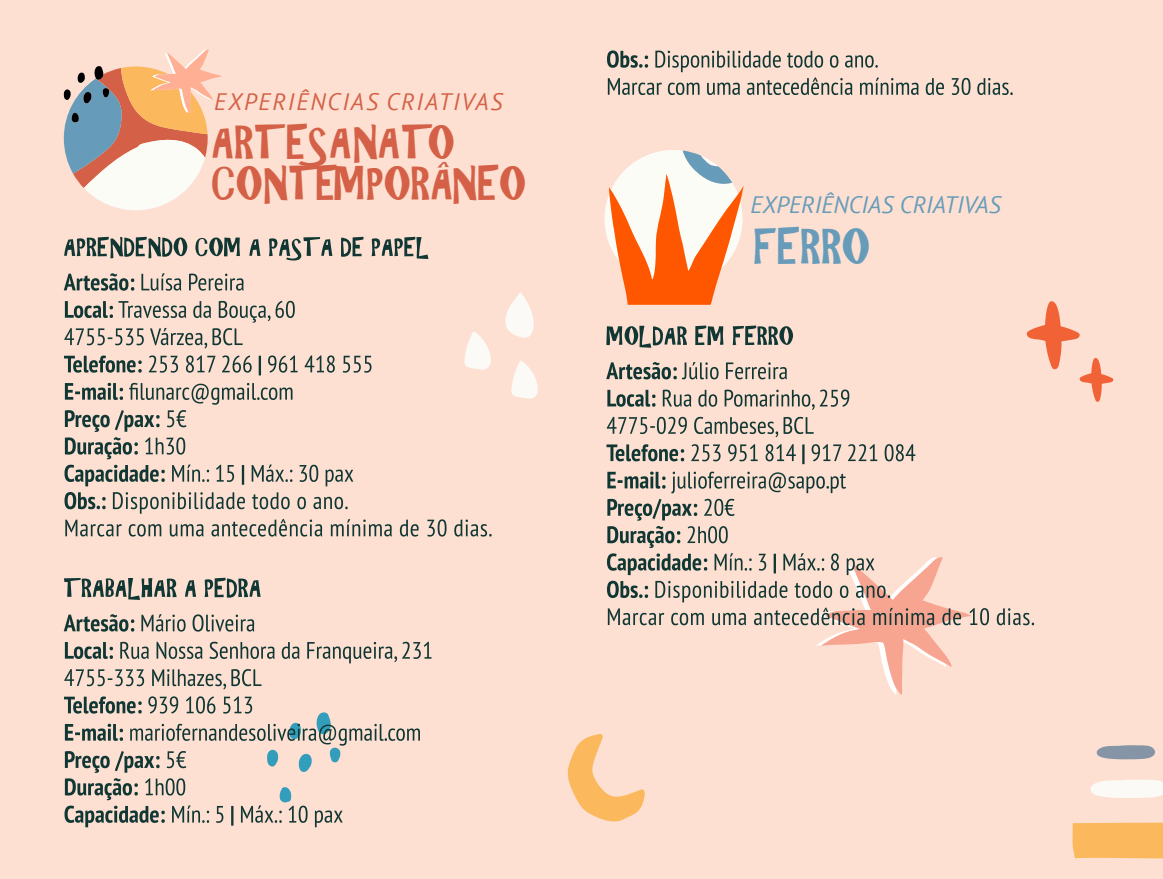
<style>
.page{position:relative;width:1163px;height:879px;background:#fff}
.page>*{position:absolute;margin:0;border:0;box-sizing:border-box;transform-origin:0 0}
.t1{font:45px "ARCHRISTY";color:#669cba}
.t2{font:42.75px "ARCHRISTY";color:#d46147}
.t3{font:italic 23.75px "PT Sans";color:#669cba}
.t4{font:italic 23.75px "PT Sans";letter-spacing:.08em;color:#d46147}
</style>
<div class="page">
<div style="left:0;top:0;width:1162px;height:879px;background:#fde0d1"></div>
<svg style="left:505px;top:292px;width:29px;height:46px"></svg>
<svg style="left:464px;top:331px;width:27px;height:39px"></svg>
<svg style="left:511px;top:361px;width:27px;height:38px"></svg>
<div style="left:1072px;top:822px;width:90px;height:36px;background:#fcb85c"></div>
<svg style="left:1096px;top:745px;width:59px;height:14px"></svg>
<svg style="left:1090px;top:779px;width:72px;height:19px"></svg>
<svg style="left:567px;top:734px;width:78px;height:88px"></svg>
<svg style="left:607px;top:499px;width:426px;height:195px"></svg>
<svg style="left:607px;top:471px;width:238px;height:22px"></svg>
<svg style="left:606px;top:444px;width:309px;height:20px"></svg>
<svg style="left:606px;top:417px;width:207px;height:20px"></svg>
<svg style="left:607px;top:389px;width:242px;height:21px"></svg>
<svg style="left:606px;top:362px;width:180px;height:17px"></svg>
<svg style="left:606px;top:325px;width:187px;height:23px"></svg>
<svg style="left:607px;top:50px;width:405px;height:45px"></svg>
<svg style="left:64px;top:696px;width:356px;height:131px"></svg>
<svg style="left:64px;top:669px;width:197px;height:20px"></svg>
<svg style="left:65px;top:642px;width:366px;height:21px"></svg>
<svg style="left:64px;top:614px;width:190px;height:17px"></svg>
<svg style="left:64px;top:578px;width:196px;height:22px"></svg>
<svg style="left:64px;top:492px;width:427px;height:44px"></svg>
<svg style="left:64px;top:383px;width:289px;height:103px"></svg>
<svg style="left:64px;top:355px;width:307px;height:20px"></svg>
<svg style="left:64px;top:301px;width:231px;height:47px"></svg>
<svg style="left:64px;top:273px;width:179px;height:18px"></svg>
<svg style="left:64px;top:237px;width:364px;height:23px"></svg>
<svg style="left:604px;top:150px;width:139px;height:155px"></svg>
<svg style="left:1026px;top:301px;width:87px;height:101px"></svg>
<svg style="left:64px;top:50px;width:158px;height:160px"></svg>
<p class="t4" style="left:214px;top:87px;width:290px">EXPERIÊNCIAS CRIATIVAS</p>
<p class="t2" style="left:212px;top:116px;width:245px">ARTESANATO</p>
<p class="t2" style="left:212px;top:158px;width:316px">CONTEMPORÂNEO</p>
<p class="t3" style="left:750px;top:190px;width:252px">EXPERIÊNCIAS CRIATIVAS</p>
<p class="t1" style="left:754px;top:219px;width:118px">FERRO</p>
</div>
